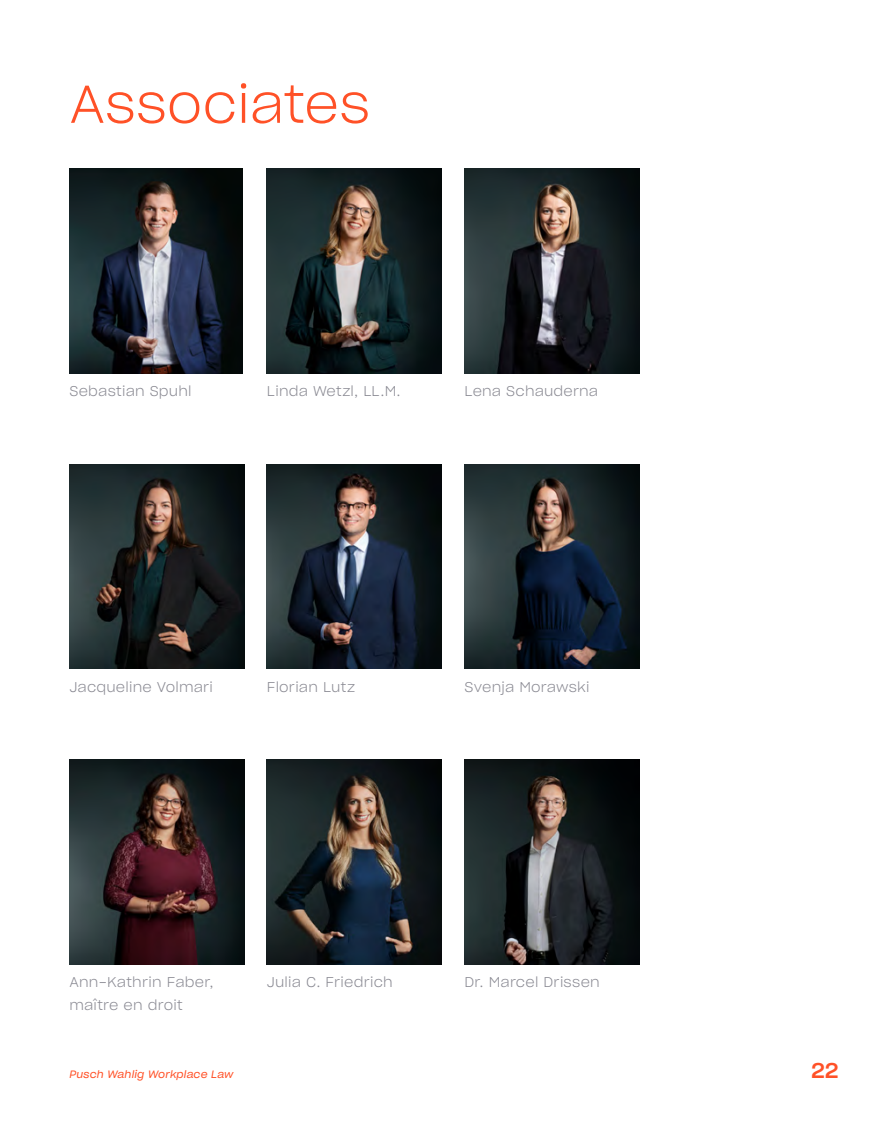
<style>
.page{position:relative;width:893px;height:1141px;background:#fff}
.page>*{position:absolute;margin:0;border:0;box-sizing:border-box;transform-origin:0 0}
.Titel{font:52.5px "Sharp Grotesk Light 20";color:#ff5127}
.t1{font:21px "Sharp Grotesk Medium 20";color:#ff5127}
.Aufzählung_punkt{font:14px "Sharp Grotesk Light 20";letter-spacing:.015em;color:#898992}
.t2{font:10.5px "Sharp Grotesk Book Italic 20";letter-spacing:.015em;color:#ff5127}
</style>
<div class="page">
<img style="left:69px;top:760px;width:175px;height:205px">
<img style="left:267px;top:168px;width:175px;height:205px">
<img style="left:267px;top:464px;width:175px;height:205px">
<img style="left:464px;top:168px;width:175px;height:205px">
<img style="left:69px;top:464px;width:175px;height:205px">
<img style="left:69px;top:168px;width:174px;height:205px">
<img style="left:464px;top:464px;width:175px;height:205px">
<img style="left:267px;top:760px;width:175px;height:205px">
<img style="left:464px;top:760px;width:175px;height:204px">
<p class="Titel" style="left:69px;top:64px;width:302px">Associates</p>
<p class="Aufzählung_punkt" style="left:69px;top:380px;width:124px">Sebastian Spuhl</p>
<p class="Aufzählung_punkt" style="left:267px;top:380px;width:135px">Linda Wetzl, LL.M.</p>
<p class="Aufzählung_punkt" style="left:464px;top:380px;width:135px">Lena Schauderna</p>
<p class="Aufzählung_punkt" style="left:69px;top:676px;width:145px">Jacqueline Volmari</p>
<p class="Aufzählung_punkt" style="left:267px;top:676px;width:90px">Florian Lutz</p>
<p class="Aufzählung_punkt" style="left:464px;top:676px;width:127px">Svenja Morawski</p>
<p class="Aufzählung_punkt" style="left:69px;top:972px;width:146px">Ann-Kathrin Faber,</p>
<p class="Aufzählung_punkt" style="left:69px;top:994px;width:115px">maître en droit</p>
<p class="Aufzählung_punkt" style="left:267px;top:972px;width:127px">Julia C. Friedrich</p>
<p class="Aufzählung_punkt" style="left:464px;top:972px;width:137px">Dr. Marcel Drissen</p>
<p class="t2" style="left:69px;top:1066px;width:166px">Pusch Wahlig Workplace Law</p>
<h2 class="t1" style="left:812px;top:1053px;width:28px">22</h2>
</div>
